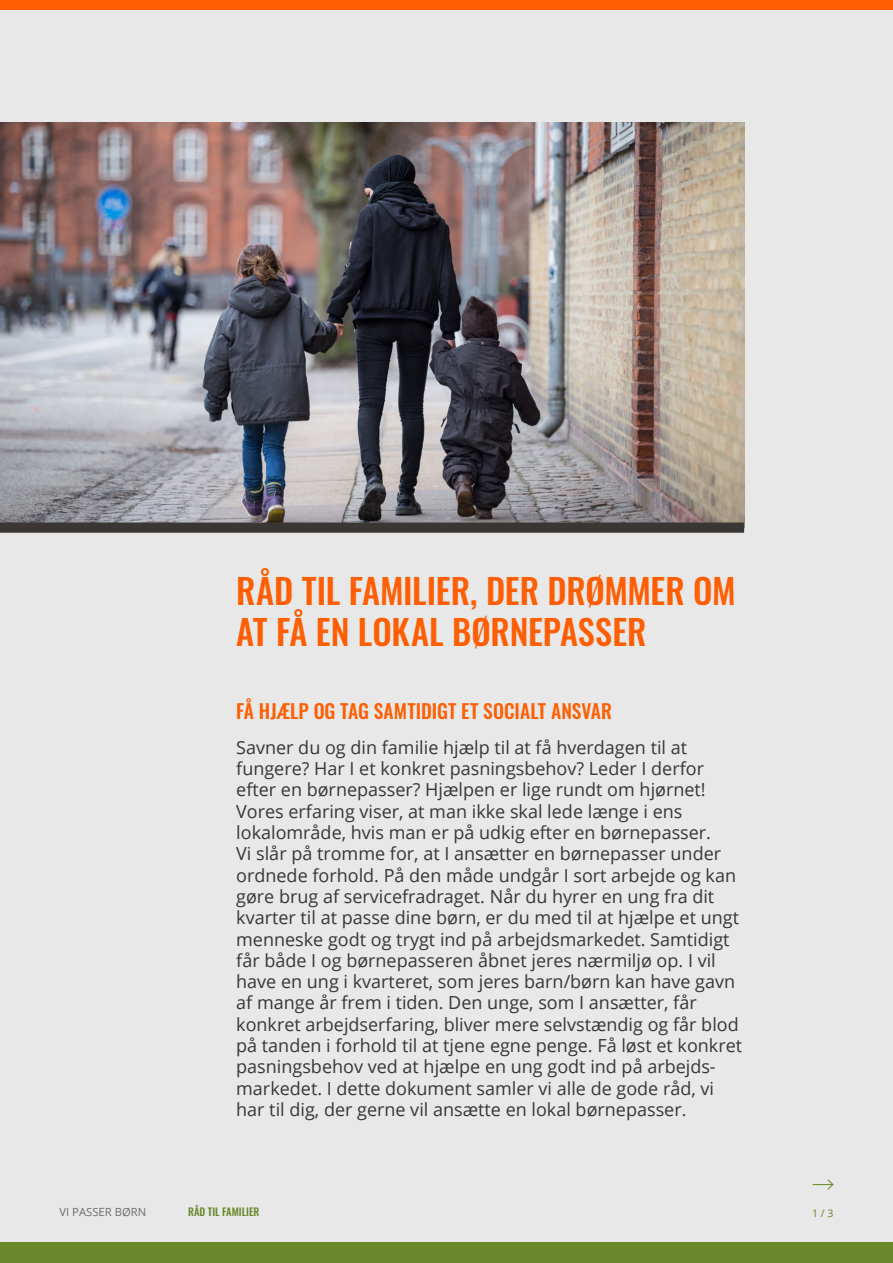
<style>
.page{position:relative;width:893px;height:1263px;background:#e8e8e8}
.page>*{position:absolute;margin:0;border:0;box-sizing:border-box;transform-origin:0 0}
.t1{font:500 34.5px/41.4px "Oswald";letter-spacing:-.005em;color:#ff5e02}
.t2{font:500 19.5px "Oswald";letter-spacing:.005em;color:#ff5e02}
.t3{font:18px/21.3px "Open Sans";color:#393634}
.t4{font:11.25px "Open Sans";color:#393634}
.t5{font:500 10.5px "Oswald";color:#68882a}
.t6{font:10.5px "Open Sans";color:#68882a}
</style>
<div class="page">
<img style="left:0;top:123px;width:745px;height:405px">
<div style="left:0;top:1243px;width:893px;height:20px;background:#68882a"></div>
<div style="left:0;top:0;width:893px;height:10px;background:#ff5e02"></div>
<svg style="left:813px;top:1179px;width:21px;height:11px"></svg>
<div style="left:0;top:522px;width:744px;height:11px;background:#393634"></div>
<h1 class="t1" style="left:236px;top:567px;width:501px">RÅD TIL FAMILIER, DER DRØMMER OM<br>AT FÅ EN LOKAL BØRNEPASSER</h1>
<p class="t2" style="left:236px;top:694px;width:377px">FÅ HJÆLP OG TAG SAMTIDIGT ET SOCIALT ANSVAR</p>
<p class="t3" style="left:236px;top:736px;width:507px">Savner du og din familie hjælp til at få hverdagen til at fungere? Har I et konkret pasningsbehov? Leder I derfor efter en børnepasser? Hjælpen er lige rundt om hjørnet!<br>Vores erfaring viser, at man ikke skal lede længe i ens lokalområde, hvis man er på udkig efter en børnepasser.<br>Vi slår på tromme for, at I ansætter en børnepasser under ordnede forhold. På den måde undgår I sort arbejde og kan gøre brug af servicefradraget. Når du hyrer en ung fra dit kvarter til at passe dine børn, er du med til at hjælpe et ungt menneske godt og trygt ind på arbejdsmarkedet. Samtidigt får både I og børnepasseren åbnet jeres nærmiljø op. I vil have en ung i kvarteret, som jeres barn/børn kan have gavn af mange år frem i tiden. Den unge, som I ansætter, får konkret arbejdserfaring, bliver mere selvstændig og får blod på tanden i forhold til at tjene egne penge. Få løst et konkret pasningsbehov ved at hjælpe en ung godt ind på arbejds&shy;markedet. I dette dokument samler vi alle de gode råd, vi har til dig, der gerne vil ansætte en lokal børnepasser.</p>
<p class="t4" style="left:60px;top:1204px;width:88px">VI PASSER BØRN</p>
<p class="t5" style="left:188px;top:1202px;width:73px">RÅD TIL FAMILIER</p>
<p class="t6" style="left:812px;top:1206px;width:23px">1 / 3</p>
</div>
